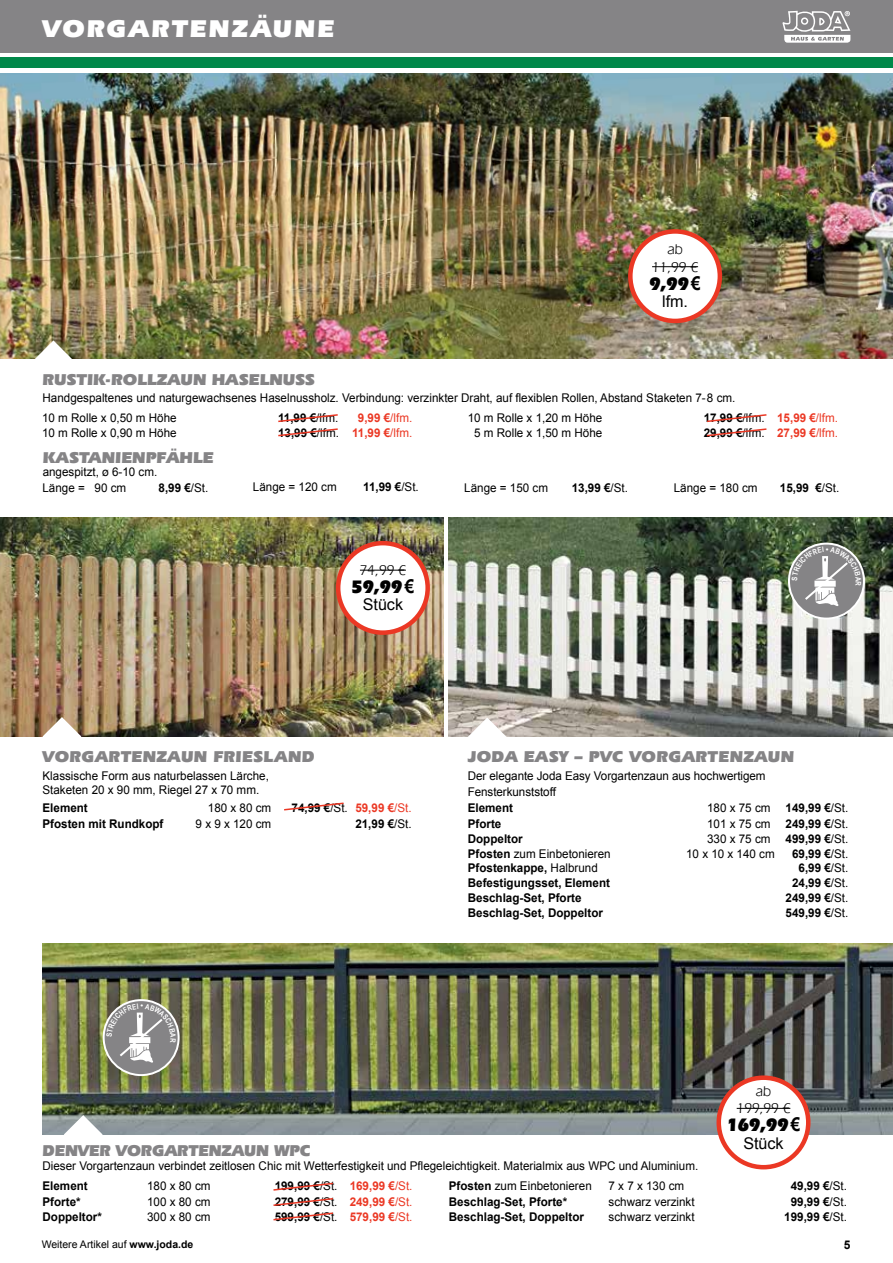
<style>
.page{position:relative;width:893px;height:1263px;background:#fff}
.page>*{position:absolute;margin:0;border:0;box-sizing:border-box;transform-origin:0 0}
.t1{font:900 25.5px "Eras IT Cby BT";letter-spacing:.085em;color:#fff}
.t2{font:900 19.05px "Eras IT Cby BT";color:#000;scale:.9 1}
.t3{font:900 16.5px "Eras IT Cby BT";letter-spacing:.02em;color:#858486}
.t4{font:900 16.5px "Eras IT Cby BT";color:#858486}
.t5{font:900 16.5px "Eras IT Cby BT";color:#858486;scale:.96 1}
.t6{font:16.2px "Arial";color:#000}
.t7{font:14.85px/17.7px "Eras IT Cby BT";color:#000;text-align:center}
.t8{font:12px/16.5px "Arial";color:#000}
.t9{font:700 12px "Arial";color:#000}
.t10{font:700 12px "Arial";color:#eb3824}
.t11{font:10.5px "Arial";color:#000}
.s1{font-family:"Arial";font-weight:700}
.s2{font-weight:400}
.s3{color:#eb3824}
.s4{font-weight:400;color:#eb3824}
.s5{font-family:"Helvetica Neue"}
.s6{font-weight:700}
</style>
<div class="page">
<img style="left:448px;top:517px;width:445px;height:220px">
<img style="left:0;top:517px;width:443px;height:219px">
<img style="left:43px;top:943px;width:850px;height:191px">
<img style="left:0;top:73px;width:893px;height:286px">
<div style="left:0;top:0;width:893px;height:53px;background:#858486"></div>
<div style="left:0;top:58px;width:893px;height:10px;background:#008849"></div>
<svg style="left:782px;top:11px;width:68px;height:32px"></svg>
<svg style="left:64px;top:1115px;width:39px;height:20px"></svg>
<svg style="left:468px;top:717px;width:39px;height:20px"></svg>
<svg style="left:43px;top:717px;width:38px;height:19px"></svg>
<svg style="left:34px;top:340px;width:39px;height:19px"></svg>
<div style="left:630px;top:231px;width:90px;height:90px;background:#fff;border-radius:50%"></div>
<div style="left:628px;top:229px;width:94px;height:94px;border:4px solid #eb3824;border-radius:50%"></div>
<hr style="left:652px;top:266px;width:46px;height:1px;background:#000">
<div style="left:719px;top:1078px;width:89px;height:89px;background:#fff;border-radius:50%"></div>
<div style="left:716px;top:1075px;width:94px;height:94px;border:4px solid #eb3824;border-radius:50%"></div>
<hr style="left:737px;top:1108px;width:53px;height:1px;background:#000">
<div style="left:338px;top:543px;width:90px;height:90px;background:#fff;border-radius:50%"></div>
<div style="left:336px;top:541px;width:94px;height:94px;border:4px solid #eb3824;border-radius:50%"></div>
<hr style="left:360px;top:570px;width:46px;height:1px;background:#000">
<svg style="left:104px;top:1000px;width:75px;height:75px"></svg>
<div style="left:103px;top:999px;width:77px;height:77px;border:2px solid #fff;border-radius:50%"></div>
<svg style="left:284px;top:802px;width:60px;height:9px"></svg>
<svg style="left:278px;top:414px;width:60px;height:23px"></svg>
<svg style="left:707px;top:414px;width:60px;height:23px"></svg>
<svg style="left:273px;top:1182px;width:60px;height:9px"></svg>
<svg style="left:273px;top:1198px;width:60px;height:23px"></svg>
<svg style="left:789px;top:544px;width:75px;height:75px"></svg>
<div style="left:788px;top:543px;width:77px;height:77px;border:2px solid #fff;border-radius:50%"></div>
<svg style="left:106px;top:1003px;width:70px;height:61px;background:#9a9998"></svg>
<svg style="left:792px;top:547px;width:69px;height:61px"></svg>
<h1 class="t1" style="left:43px;top:12px;width:293px">VORGARTENZÄUNE</h1>
<p class="t7" style="left:652px;top:240px;width:47px">ab<br>11,99 ¤</p>
<h2 class="t2" style="left:649px;top:271px;width:58px">9,99<span class="s1">€</span></h2>
<h3 class="t6" style="left:662px;top:291px;width:28px">lfm.</h3>
<h3 class="t4" style="left:43px;top:369px;width:274px">RUSTIK-ROLLZAUN HASELNUSS</h3>
<p class="t8" style="left:42px;top:409px;width:136px">10 m Rolle x 0,50 m Höhe</p>
<p class="t9" style="left:278px;top:410px;width:62px">11,99 €<span class="s2">/lfm.</span></p>
<p class="t10" style="left:358px;top:410px;width:56px">9,99 €<span class="s2">/lfm.</span></p>
<p class="t8" style="left:42px;top:424px;width:136px">10 m Rolle x 0,90 m Höhe</p>
<p class="t9" style="left:278px;top:424px;width:136px">13,99 €<span class="s2">/lfm.</span> <span class="s3">11,99 €</span><span class="s4">/lfm.</span></p>
<p class="t8" style="left:43px;top:390px;width:694px">Handgespaltenes und naturgewachsenes Haselnussholz. Verbindung: verzinkter Draht, auf flexiblen Rollen, Abstand Staketen 7-8 cm.</p>
<p class="t8" style="left:468px;top:409px;width:136px">10 m Rolle x 1,20 m Höhe</p>
<p class="t9" style="left:704px;top:410px;width:136px">17,99 €<span class="s2">/lfm.</span> <span class="s3">15,99 €</span><span class="s4">/lfm.</span></p>
<p class="t8" style="left:474px;top:424px;width:130px">5 m Rolle x 1,50 m Höhe</p>
<p class="t9" style="left:704px;top:424px;width:136px">29,99 €<span class="s2">/lfm.</span> <span class="s3">27,99 €</span><span class="s4">/lfm.</span></p>
<h3 class="t4" style="left:43px;top:447px;width:172px">KASTANIENPFÄHLE</h3>
<p class="t8" style="left:43px;top:479px;width:85px">Länge = 90 cm</p>
<p class="t9" style="left:159px;top:480px;width:51px">8,99 €<span class="s2">/St.</span></p>
<p class="t8" style="left:253px;top:479px;width:85px">Länge = 120 cm</p>
<p class="t9" style="left:363px;top:479px;width:57px">11,99 €<span class="s2">/St.</span></p>
<p class="t8" style="left:464px;top:479px;width:85px">Länge = 150 cm</p>
<p class="t9" style="left:572px;top:480px;width:58px">13,99 €<span class="s2">/St.</span></p>
<p class="t8" style="left:674px;top:479px;width:85px">Länge = 180 cm</p>
<p class="t9" style="left:780px;top:480px;width:61px">15,99 €<span class="s2">/St.</span></p>
<p class="t8" style="left:43px;top:464px;width:116px">angespitzt, <span class="s5">ø</span> 6-10 cm.</p>
<p class="t7" style="left:360px;top:561px;width:47px">74,99 ¤</p>
<h2 class="t2" style="left:352px;top:575px;width:71px">59,99<span class="s1">€</span></h2>
<h3 class="t6" style="left:363px;top:594px;width:42px">Stück</h3>
<h3 class="t3" style="left:43px;top:746px;width:274px">VORGARTENZAUN FRIESLAND</h3>
<h3 class="t3" style="left:468px;top:746px;width:328px">JODA EASY – PVC VORGARTENZAUN</h3>
<p class="t8" style="left:43px;top:768px;width:228px;line-height:14.4px">Klassische Form aus naturbelassen Lärche,<br>Staketen 20 x 90 mm, Riegel 27 x 70 mm.</p>
<p class="t8" style="left:468px;top:767px;width:299px">Der elegante Joda Easy Vorgartenzaun aus hochwertigem<br>Fensterkunststoff</p>
<p class="t9" style="left:43px;top:800px;width:47px">Element</p>
<p class="t8" style="left:208px;top:800px;width:65px">180 x 80 cm</p>
<p class="t9" style="left:292px;top:800px;width:122px">74,99 €<span class="s2">/St.</span> <span class="s3">59,99 €</span><span class="s4">/St.</span></p>
<p class="t9" style="left:43px;top:816px;width:122px">Pfosten mit Rundkopf</p>
<p class="t8" style="left:196px;top:816px;width:77px">9 x 9 x 120 cm</p>
<p class="t9" style="left:355px;top:816px;width:58px">21,99 €<span class="s2">/St.</span></p>
<p class="t9" style="left:468px;top:800px;width:47px">Element</p>
<p class="t8" style="left:707px;top:800px;width:65px">180 x 75 cm</p>
<p class="t9" style="left:786px;top:800px;width:64px">149,99 €<span class="s2">/St.</span></p>
<p class="t9" style="left:468px;top:816px;width:35px">Pforte</p>
<p class="t8" style="left:707px;top:815px;width:65px">101 x 75 cm</p>
<p class="t9" style="left:786px;top:816px;width:64px">249,99 €<span class="s2">/St.</span></p>
<p class="t9" style="left:468px;top:830px;width:56px">Doppeltor</p>
<p class="t8" style="left:707px;top:830px;width:65px">330 x 75 cm</p>
<p class="t9" style="left:786px;top:830px;width:64px">499,99 €<span class="s2">/St.</span></p>
<p class="t8" style="left:468px;top:845px;width:144px"><span class="s6">Pfosten</span> zum Einbetonieren</p>
<p class="t8" style="left:686px;top:845px;width:90px">10 x 10 x 140 cm</p>
<p class="t9" style="left:792px;top:845px;width:58px">69,99 €<span class="s2">/St.</span></p>
<p class="t9" style="left:468px;top:860px;width:132px">Pfostenkappe, <span class="s2">Halbrund</span></p>
<p class="t9" style="left:799px;top:860px;width:51px">6,99 €<span class="s2">/St.</span></p>
<p class="t9" style="left:468px;top:875px;width:144px">Befestigungsset, Element</p>
<p class="t9" style="left:792px;top:875px;width:58px">24,99 €<span class="s2">/St.</span></p>
<p class="t9" style="left:468px;top:890px;width:115px">Beschlag-Set, Pforte</p>
<p class="t9" style="left:786px;top:890px;width:64px">249,99 €<span class="s2">/St.</span></p>
<p class="t9" style="left:468px;top:905px;width:137px">Beschlag-Set, Doppeltor</p>
<p class="t9" style="left:786px;top:905px;width:64px">549,99 €<span class="s2">/St.</span></p>
<h3 class="t5" style="left:43px;top:1140px;width:281px">DENVER VORGARTENZAUN WPC</h3>
<p class="t7" style="left:737px;top:1081px;width:55px">ab<br>199,99 ¤</p>
<h2 class="t2" style="left:727px;top:1113px;width:84px">169,99<span class="s1">€</span></h2>
<h3 class="t6" style="left:743px;top:1132px;width:42px">Stück</h3>
<p class="t8" style="left:43px;top:1158px;width:657px">Dieser Vorgartenzaun verbindet zeitlosen Chic mit Wetterfestigkeit und Pflegeleichtigkeit. Materialmix aus WPC und Aluminium.</p>
<p class="t9" style="left:43px;top:1178px;width:47px">Element</p>
<p class="t8" style="left:147px;top:1178px;width:65px">180 x 80 cm</p>
<p class="t9" style="left:275px;top:1178px;width:139px">199,99 €<span class="s2">/St.</span> <span class="s3">169,99 €</span><span class="s4">/St.</span></p>
<p class="t9" style="left:43px;top:1193px;width:40px">Pforte*</p>
<p class="t8" style="left:147px;top:1193px;width:65px">100 x 80 cm</p>
<p class="t9" style="left:275px;top:1193px;width:139px">279,99 €<span class="s2">/St.</span> <span class="s3">249,99 €</span><span class="s4">/St.</span></p>
<p class="t9" style="left:43px;top:1208px;width:61px">Doppeltor*</p>
<p class="t8" style="left:147px;top:1208px;width:65px">300 x 80 cm</p>
<p class="t9" style="left:275px;top:1208px;width:139px">599,99 €<span class="s2">/St.</span> <span class="s3">579,99 €</span><span class="s4">/St.</span></p>
<p class="t8" style="left:449px;top:1178px;width:144px"><span class="s6">Pfosten</span> zum Einbetonieren</p>
<p class="t8" style="left:609px;top:1178px;width:77px">7 x 7 x 130 cm</p>
<p class="t9" style="left:791px;top:1178px;width:58px">49,99 €<span class="s2">/St.</span></p>
<p class="t9" style="left:449px;top:1193px;width:120px">Beschlag-Set, Pforte*</p>
<p class="t8" style="left:609px;top:1193px;width:88px">schwarz verzinkt</p>
<p class="t9" style="left:791px;top:1193px;width:58px">99,99 €<span class="s2">/St.</span></p>
<p class="t9" style="left:449px;top:1208px;width:137px">Beschlag-Set, Doppeltor</p>
<p class="t8" style="left:609px;top:1208px;width:88px">schwarz verzinkt</p>
<p class="t9" style="left:784px;top:1208px;width:64px">199,99 €<span class="s2">/St.</span></p>
<p class="t11" style="left:42px;top:1237px;width:153px">Weitere Artikel auf <span class="s6">www.joda.de</span></p>
<p class="t9" style="left:844px;top:1236px;width:8px">5</p>
</div>
